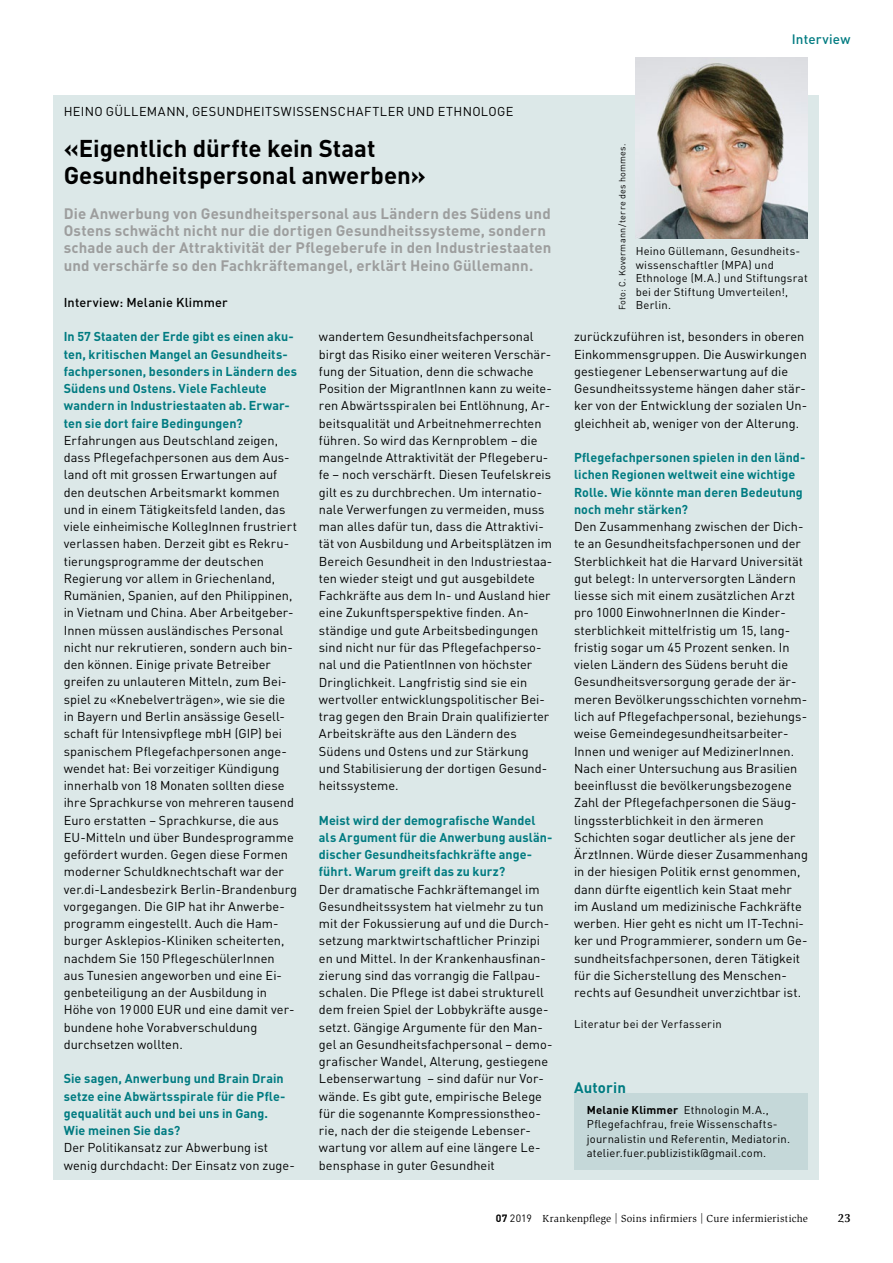
<style>
.page{position:relative;width:893px;height:1263px;background:#fff}
.page>*{position:absolute;margin:0;border:0;box-sizing:border-box;transform-origin:0 0}
.t1{font:700 24px/27px "DIN Pro";letter-spacing:-.005em;color:#000}
.t2{font:700 15px/17.2px "DIN Pro";letter-spacing:.01em;color:#9d9e9e}
.t3{font:700 15px "DIN Pro";letter-spacing:.005em;color:#007b81}
.t4{font:500 13.5px "DIN Pro";letter-spacing:.01em;color:#007b81}
.t5{font:12.75px/17.2px "DIN Pro";letter-spacing:.005em;color:#000}
.t6{font:700 12.75px/17.2px "DIN Pro";letter-spacing:.005em;color:#007b81}
.t7{font:12.75px "DIN Pro";letter-spacing:.025em;color:#000}
.t8{font:500 12.75px "DIN Pro";letter-spacing:.015em;color:#000}
.t9{font:700 12px "Esta Pro";color:#000}
.t10{font:11.25px/13.5px "DIN Pro";letter-spacing:.02em;color:#000}
.t11{font:10.5px "Slimbach Std";letter-spacing:.025em;color:#000}
.t12{font:9px "DIN Pro";letter-spacing:.025em;color:#000}
.s1{font-weight:700}
.s2{font-family:"DIN Pro";font-weight:700}
.s3{font-family:"DIN Pro"}
</style>
<div class="page">
<div style="left:53px;top:96px;width:766px;height:1084px;background:#dce8e8"></div>
<img style="left:636px;top:58px;width:172px;height:180px">
<div style="left:574px;top:1093px;width:234px;height:77px;background:#c5d8d9"></div>
<p class="t4" style="left:792px;top:30px;width:60px">Interview</p>
<p class="t7" style="left:64px;top:103px;width:451px">HEINO GÜLLEMANN, GESUNDHEITSWISSENSCHAFTLER UND ETHNOLOGE</p>
<h1 class="t1" style="left:64px;top:134px;width:364px">«Eigentlich dürfte kein Staat<br>Gesundheitspersonal anwerben»</h1>
<p class="t2" style="left:64px;top:204px;width:489px">Die Anwerbung von Gesundheitspersonal aus Ländern des Südens und Ostens schwächt nicht nur die dortigen Gesundheitssysteme, sondern schade auch der Attraktivität der Pflegeberufe in den Industriestaaten und verschärfe so den Fachkräftemangel, erklärt Heino Güllemann.</p>
<p class="t8" style="left:64px;top:294px;width:166px">Interview: Melanie Klimmer</p>
<p class="t6" style="left:64px;top:328px;width:235px">In 57 Staaten der Erde gibt es einen aku&shy;ten, kritischen Mangel an Gesundheits&shy;fachpersonen, besonders in Ländern des Südens und Ostens. Viele Fachleute wandern in Industriestaaten ab. Erwar&shy;ten sie dort faire Bedingungen?</p>
<p class="t5" style="left:64px;top:431px;width:235px">Erfahrungen aus Deutschland zeigen, dass Pflegefachpersonen aus dem Aus&shy;land oft mit grossen Erwartungen auf den deutschen Arbeitsmarkt kommen und in einem Tätigkeitsfeld landen, das viele einheimische KollegInnen frustriert verlassen haben. Derzeit gibt es Rekru&shy;tierungsprogramme der deutschen Regierung vor allem in Griechenland, Rumänien, Spanien, auf den Philippinen, in Vietnam und China. Aber Arbeitgeber-Innen müssen ausländisches Personal nicht nur rekrutieren, sondern auch bin&shy;den können. Einige private Betreiber greifen zu unlauteren Mitteln, zum Bei&shy;spiel zu «Knebelverträgen», wie sie die in Bayern und Berlin ansässige Gesell&shy;schaft für Intensivpflege mbH (GIP) bei spanischem Pflegefachpersonen ange&shy;wendet hat: Bei vorzeitiger Kündigung innerhalb von 18 Monaten sollten diese ihre Sprachkurse von mehreren tausend Euro erstatten – Sprachkurse, die aus EU-Mitteln und über Bundesprogramme gefördert wurden. Gegen diese Formen moderner Schuldknechtschaft war der ver.di-Landesbezirk Berlin-Brandenburg vorgegangen. Die GIP hat ihr Anwerbe&shy;programm eingestellt. Auch die Ham&shy;burger Asklepios--Kliniken scheiterten, nachdem Sie 150 PflegeschülerInnen aus Tunesien angeworben und eine Ei&shy;genbeteiligung an der Ausbildung in Höhe von 19000 EUR und eine damit ver&shy;bundene hohe Vorabverschuldung durchsetzen wollten.</p>
<p class="t6" style="left:64px;top:1069px;width:223px">Sie sagen, Anwerbung und Brain Drain setze eine Abwärtsspirale für die Pfle&shy;gequalität auch und bei uns in Gang.<br>Wie meinen Sie das?</p>
<p class="t5" style="left:64px;top:1138px;width:233px">Der Politikansatz zur Abwerbung ist wenig durchdacht: Der Einsatz von zuge-</p>
<p class="t5" style="left:319px;top:328px;width:235px">wandertem Gesundheitsfachpersonal birgt das Risiko einer weiteren Verschär&shy;fung der Situation, denn die schwache Position der MigrantInnen kann zu weite&shy;ren Abwärtsspiralen bei Entlöhnung, Ar&shy;beitsqualität und Arbeitnehmerrechten führen. So wird das Kernproblem – die mangelnde Attraktivität der Pflegeberu&shy;fe – noch verschärft. Diesen Teufelskreis gilt es zu durchbrechen. Um internatio&shy;nale Verwerfungen zu vermeiden, muss man alles dafür tun, dass die Attraktivi&shy;tät von Ausbildung und Arbeitsplätzen im Bereich Gesundheit in den Industriestaa&shy;ten wieder steigt und gut ausgebildete Fachkräfte aus dem In- und Ausland hier eine Zukunftsperspektive finden. An&shy;ständige und gute Arbeitsbedingungen sind nicht nur für das Pflegefachperso&shy;nal und die PatientInnen von höchster Dringlichkeit. Langfristig sind sie ein wertvoller entwicklungspolitischer Bei&shy;trag gegen den Brain Drain qualifizierter Arbeitskräfte aus den Ländern des Südens und Ostens und zur Stärkung und Stabilisierung der dortigen Gesund&shy;heitssysteme.</p>
<p class="t6" style="left:319px;top:811px;width:235px">Meist wird der demografische Wandel als Argument für die Anwerbung auslän&shy;discher Gesundheitsfachkräfte ange&shy;führt. Warum greift das zu kurz?</p>
<p class="t5" style="left:319px;top:880px;width:235px">Der dramatische Fachkräftemangel im Gesundheitssystem hat vielmehr zu tun mit der Fokussierung auf und die Durch&shy;setzung marktwirtschaftlicher Prinzipi en und Mittel. In der Krankenhausfinan&shy;zierung sind das vorrangig die Fallpau&shy;schalen. Die Pflege ist dabei strukturell dem freien Spiel der Lobbykräfte ausge&shy;setzt. Gängige Argumente für den Man&shy;gel an Gesundheitsfachpersonal – demo&shy;grafischer Wandel, Alterung, gestiegene Lebenserwartung – sind dafür nur Vor&shy;wände. Es gibt gute, empirische Belege für die sogenannte Kompressionstheo&shy;rie, nach der die steigende Lebenser&shy;wartung vor allem auf eine längere Le&shy;bensphase in guter Gesundheit</p>
<p class="t12" style="left:616px;top:310px;width:168px;rotate:-90deg">Foto: C. Kovermann/terre des hommes.</p>
<p class="t10" style="left:636px;top:244px;width:174px">Heino Güllemann, Gesundheits&shy;wissenschaftler (MPA) und<br>Ethnologe (M.A.) und Stiftungsrat bei der Stiftung Umverteilen!,</p>
<p class="t10" style="left:636px;top:298px;width:37px">Berlin.</p>
<p class="t5" style="left:574px;top:328px;width:235px">zurückzuführen ist, besonders in oberen Einkommensgruppen. Die Auswirkungen gestiegener Lebenserwartung auf die Gesundheitssysteme hängen daher stär&shy;ker von der Entwicklung der sozialen Un&shy;gleichheit ab, weniger von der Alterung.</p>
<p class="t6" style="left:574px;top:448px;width:233px">Pflegefachpersonen spielen in den länd&shy;lichen Regionen weltweit eine wichtige Rolle. Wie könnte man deren Bedeutung noch mehr stärken?</p>
<p class="t5" style="left:574px;top:517px;width:235px">Den Zusammenhang zwischen der Dich&shy;te an Gesundheitsfachpersonen und der Sterblichkeit hat die Harvard Universität gut belegt: In unterversorgten Ländern liesse sich mit einem zusätzlichen Arzt pro 1000 EinwohnerInnen die Kinder&shy;sterblichkeit mittelfristig um 15, lang&shy;fristig sogar um 45 Prozent senken. In vielen Ländern des Südens beruht die Gesundheitsversorgung gerade der är&shy;meren Bevölkerungsschichten vornehm&shy;lich auf Pflegefachpersonal, beziehungs&shy;weise Gemeindegesundheitsarbeiter-Innen und weniger auf MedizinerInnen.<br>Nach einer Untersuchung aus Brasilien beeinflusst die bevölkerungsbezogene Zahl der Pflegefachpersonen die Säug&shy;lingssterblichkeit in den ärmeren Schichten sogar deutlicher als jene der ÄrztInnen. Würde dieser Zusammenhang in der hiesigen Politik ernst genommen, dann dürfte eigentlich kein Staat mehr im Ausland um medizinische Fachkräfte werben. Hier geht es nicht um IT-Techni&shy;ker und Programmierer, sondern um Ge&shy;sundheitsfachpersonen, deren Tätigkeit für die Sicherstellung des Menschen&shy;rechts auf Gesundheit unverzichtbar ist.</p>
<p class="t10" style="left:574px;top:1017px;width:149px">Literatur bei der Verfasserin</p>
<p class="t3" style="left:574px;top:1077px;width:53px">Autorin</p>
<p class="t10" style="left:587px;top:1102px;width:205px;line-height:14.2px"><span class="s1">Melanie Klimmer</span> Ethnologin M.A., Pflegefachfrau, freie Wissenschafts&shy;journalistin und Referentin, Mediatorin. atelier.fuer.publizistik@gmail.com.</p>
<p class="t11" style="left:496px;top:1212px;width:314px"><span class="s2">07</span> <span class="s3">2019</span> Krankenpflege | Soins infirmiers | Cure infermieristiche</p>
<p class="t9" style="left:838px;top:1209px;width:14px">23</p>
</div>
